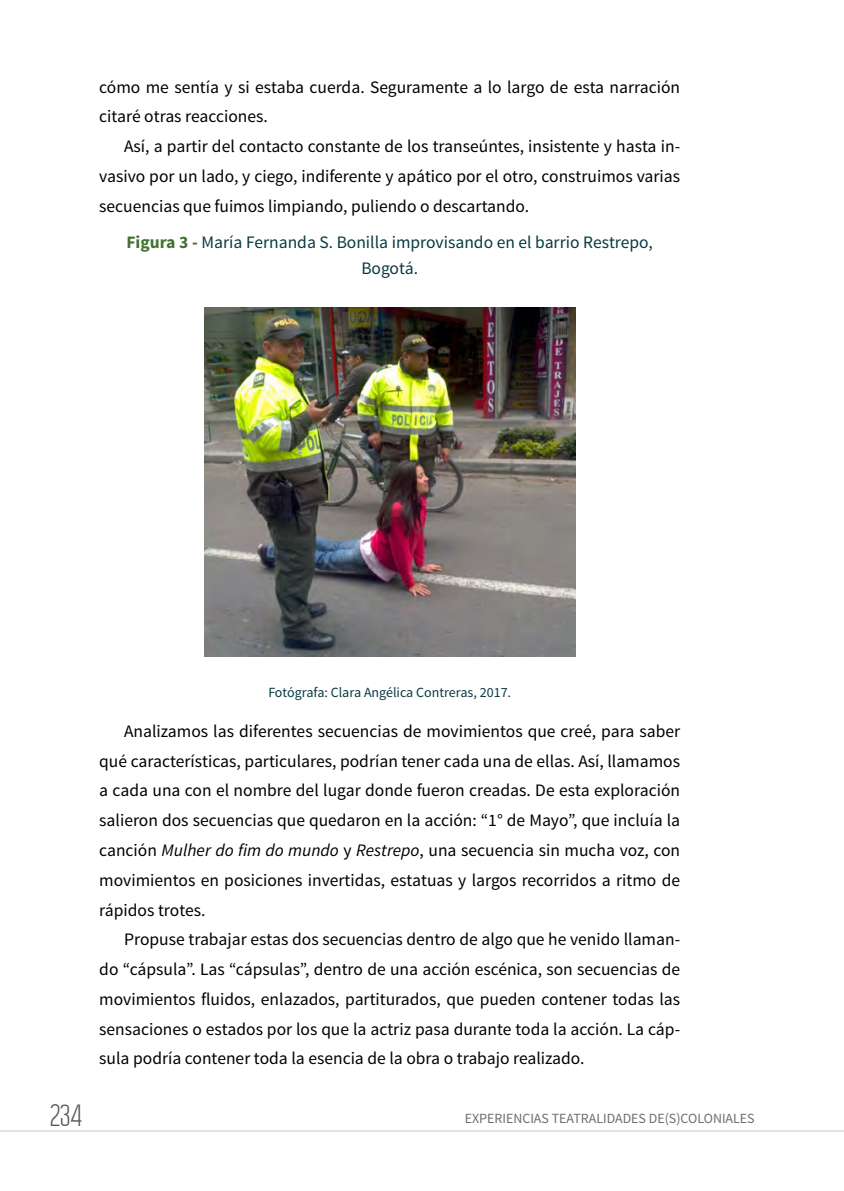
<style>
.page{position:relative;width:844px;height:1191px;background:#fff}
.page>*{position:absolute;margin:0;border:0;box-sizing:border-box;transform-origin:0 0}
.t1{font:28px "Politica";color:#575756}
.p2{font:17.5px/29.8px "Source Sans Pro";color:#000;text-align:justify}
.figura_01{font:17.5px/26.2px "Source Sans Pro";color:#083a42;text-align:center}
.t2{font:14px "Source Sans Pro";color:#706f6f}
.figura_03{font:14px "Source Sans Pro";color:#083a42}
.s1{font-weight:700;color:#427230}
.s2{font-style:italic}
</style>
<div class="page">
<hr style="left:0;top:1130px;width:843px;height:1px;background:#c6c6c6">
<img style="left:204px;top:308px;width:371px;height:348px">
<p class="p2" style="left:99px;top:72px;width:582px">cómo me sentía y si estaba cuerda. Seguramente a lo largo de esta narración citaré otras reacciones.</p>
<p class="p2" style="left:99px;top:132px;width:582px;text-indent:25px">Así, a partir del contacto constante de los transeúntes, insistente y hasta in&shy;vasivo por un lado, y ciego, indiferente y apático por el otro, construimos varias secuencias que fuimos limpiando, puliendo o descartando.</p>
<p class="figura_01" style="left:126px;top:229px;width:528px"><span class="s1">Figura 3 -</span> María Fernanda S. Bonilla improvisando en el barrio Restrepo,<br>Bogotá.</p>
<p class="figura_03" style="left:268px;top:684px;width:244px">Fotógrafa: Clara Angélica Contreras, 2017.</p>
<p class="p2" style="left:99px;top:716px;width:582px;text-indent:25px">Analizamos las diferentes secuencias de movimientos que creé, para saber qué características, particulares, podrían tener cada una de ellas. Así, llamamos a cada una con el nombre del lugar donde fueron creadas. De esta exploración salieron dos secuencias que quedaron en la acción: “1° de Mayo”, que incluía la canción <span class="s2">Mulher do fim do mundo</span> y <span class="s2">Restrepo</span>, una secuencia sin mucha voz, con movimientos en posiciones invertidas, estatuas y largos recorridos a ritmo de rápidos trotes.</p>
<p class="p2" style="left:99px;top:925px;width:582px;text-indent:25px">Propuse trabajar estas dos secuencias dentro de algo que he venido llaman&shy;do “cápsula”. Las “cápsulas”, dentro de una acción escénica, son secuencias de movimientos fluidos, enlazados, partiturados, que pueden contener todas las sensaciones o estados por los que la actriz pasa durante toda la acción. La cáp&shy;sula podría contener toda la esencia de la obra o trabajo realizado.</p>
<h1 class="t1" style="left:50px;top:1097px;width:34px">234</h1>
<p class="t2" style="left:464px;top:1110px;width:291px">EXPERIENCIAS TEATRALIDADES DE(S)COLONIALES</p>
</div>
